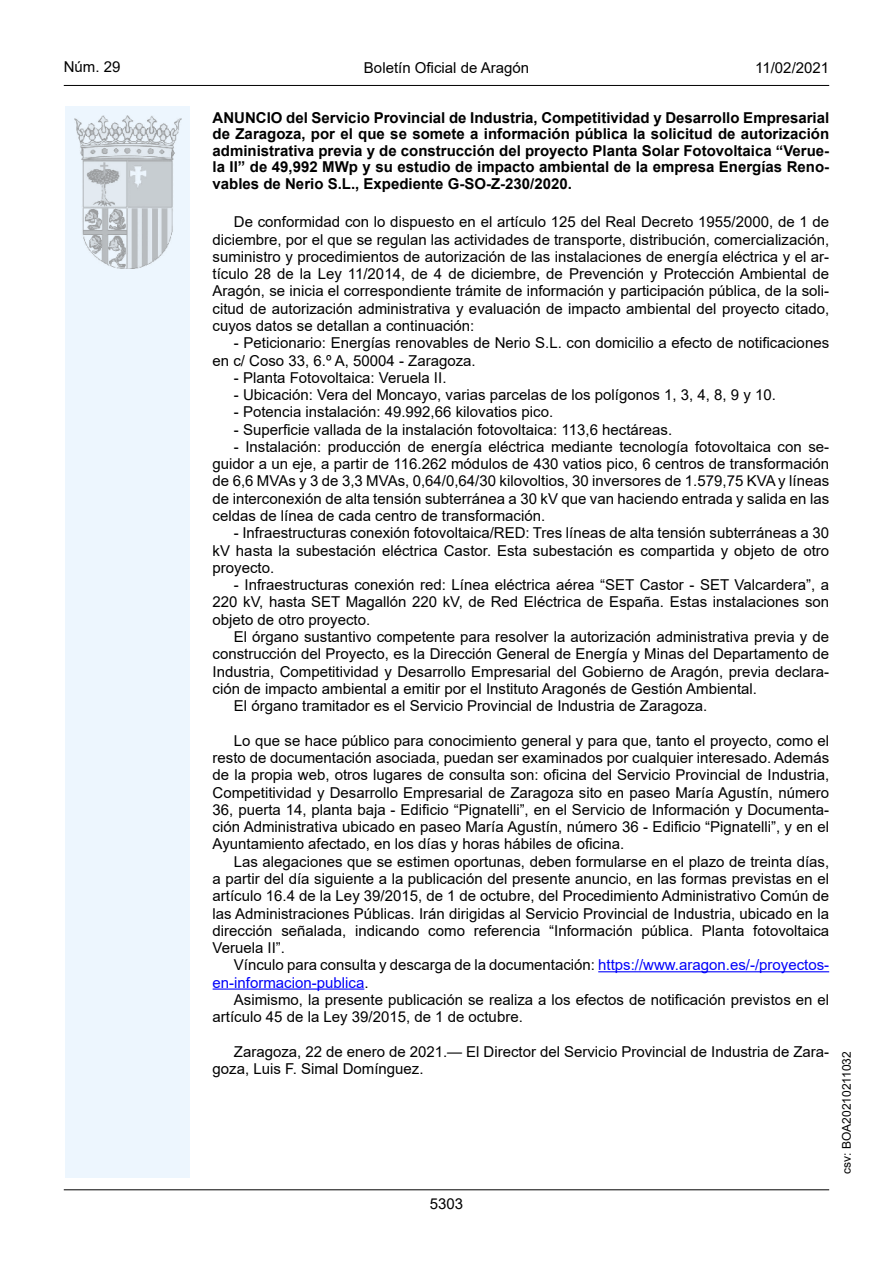
<style>
.page{position:relative;width:893px;height:1263px;background:#fff}
.page>*{position:absolute;margin:0;border:0;box-sizing:border-box;transform-origin:0 0}
.inicio_de_parrafo{font:15px/17.2px "Arial";color:#000;text-align:justify}
.Titulo_text{font:700 15px/16.5px "Arial";color:#000;text-align:justify}
.inicio_de_parrafo-2{font:15px/17.2px "Arial";color:#0000fa}
.t1{font:15px "Arial MT2";color:#000}
.t2{font:12px "Arial MT2";color:#000}
.s1{color:#000}
.s2{font-family:"Arial MT2";color:#000}
</style>
<div class="page">
<div style="left:65px;top:106px;width:125px;height:1072px;background:#edf6fe"></div>
<img style="left:75px;top:115px;width:106px;height:153px">
<hr style="left:64px;top:85px;width:765px;height:1px;background:#000">
<hr style="left:64px;top:1189px;width:765px;height:1px;background:#000">
<hr style="left:598px;top:971px;width:231px;height:1px;background:#0000fa">
<hr style="left:213px;top:988px;width:151px;height:2px;background:#0000fa">
<p class="t1" style="left:64px;top:57px;width:58px">Núm. 29</p>
<p class="inicio_de_parrafo" style="left:364px;top:59px;width:167px">Boletín Oficial de Aragón</p>
<p class="t1" style="left:755px;top:57px;width:75px">11/02/2021</p>
<p class="Titulo_text" style="left:213px;top:110px;width:618px">ANUNCIO del Servicio Provincial de Industria, Competitividad y Desarrollo Empresarial de Zaragoza, por el que se somete a información pública la solicitud de autorización administrativa previa y de construcción del proyecto Planta Solar Fotovoltaica “Verue&shy;la II” de 49,992 MWp y su estudio de impacto ambiental de la empresa Energías Reno&shy;vables de Nerio S.L., Expediente G-SO-Z-230/2020.</p>
<p class="inicio_de_parrafo" style="left:213px;top:213px;width:618px;text-indent:21px">De conformidad con lo dispuesto en el artículo 125 del Real Decreto 1955/2000, de 1 de diciembre, por el que se regulan las actividades de transporte, distribución, comercialización, suministro y procedimientos de autorización de las instalaciones de energía eléctrica y el ar&shy;tículo 28 de la Ley 11/2014, de 4 de diciembre, de Prevención y Protección Ambiental de Aragón, se inicia el correspondiente trámite de información y participación pública, de la soli&shy;citud de autorización administrativa y evaluación de impacto ambiental del proyecto citado, cuyos datos se detallan a continuación:</p>
<p class="inicio_de_parrafo" style="left:213px;top:334px;width:618px;text-indent:21px">- Peticionario: Energías renovables de Nerio S.L. con domicilio a efecto de notificaciones en c/ Coso 33, 6.º A, 50004 - Zaragoza.</p>
<p class="inicio_de_parrafo" style="left:234px;top:369px;width:214px">- Planta Fotovoltaica: Veruela II.</p>
<p class="inicio_de_parrafo" style="left:234px;top:386px;width:543px">- Ubicación: Vera del Moncayo, varias parcelas de los polígonos 1, 3, 4, 8, 9 y 10.</p>
<p class="inicio_de_parrafo" style="left:234px;top:403px;width:321px">- Potencia instalación: 49.992,66 kilovatios pico.</p>
<p class="inicio_de_parrafo" style="left:234px;top:421px;width:440px">- Superficie vallada de la instalación fotovoltaica: 113,6 hectáreas.</p>
<p class="inicio_de_parrafo" style="left:213px;top:438px;width:618px;text-indent:21px">- Instalación: producción de energía eléctrica mediante tecnología fotovoltaica con se&shy;guidor a un eje, a partir de 116.262 módulos de 430 vatios pico, 6 centros de transformación de 6,6 MVAs y 3 de 3,3 MVAs, 0,64/0,64/30 kilovoltios, 30 inversores de 1.579,75 KVA y líneas de interconexión de alta tensión subterránea a 30 kV que van haciendo entrada y salida en las celdas de línea de cada centro de transformación.</p>
<p class="inicio_de_parrafo" style="left:213px;top:524px;width:618px;text-indent:21px">- Infraestructuras conexión fotovoltaica/RED: Tres líneas de alta tensión subterráneas a 30 kV hasta la subestación eléctrica Castor. Esta subestación es compartida y objeto de otro proyecto.</p>
<p class="inicio_de_parrafo" style="left:213px;top:576px;width:618px;text-indent:21px">- Infraestructuras conexión red: Línea eléctrica aérea “SET Castor - SET Valcardera”, a 220 kV, hasta SET Magallón 220 kV, de Red Eléctrica de España. Estas instalaciones son objeto de otro proyecto.</p>
<p class="inicio_de_parrafo" style="left:213px;top:628px;width:618px;text-indent:21px">El órgano sustantivo competente para resolver la autorización administrativa previa y de construcción del Proyecto, es la Dirección General de Energía y Minas del Departamento de Industria, Competitividad y Desarrollo Empresarial del Gobierno de Aragón, previa declara&shy;ción de impacto ambiental a emitir por el Instituto Aragonés de Gestión Ambiental.</p>
<p class="inicio_de_parrafo" style="left:234px;top:697px;width:475px">El órgano tramitador es el Servicio Provincial de Industria de Zaragoza.</p>
<p class="inicio_de_parrafo" style="left:213px;top:732px;width:618px;text-indent:21px">Lo que se hace público para conocimiento general y para que, tanto el proyecto, como el resto de documentación asociada, puedan ser examinados por cualquier interesado. Además de la propia web, otros lugares de consulta son: oficina del Servicio Provincial de Industria, Competitividad y Desarrollo Empresarial de Zaragoza sito en paseo María Agustín, número 36, puerta 14, planta baja - Edificio “Pignatelli”, en el Servicio de Información y Documenta&shy;ción Administrativa ubicado en paseo María Agustín, número 36 - Edificio “Pignatelli”, y en el Ayuntamiento afectado, en los días y horas hábiles de oficina.</p>
<p class="inicio_de_parrafo" style="left:213px;top:853px;width:618px;text-indent:21px">Las alegaciones que se estimen oportunas, deben formularse en el plazo de treinta días, a partir del día siguiente a la publicación del presente anuncio, en las formas previstas en el artículo 16.4 de la Ley 39/2015, de 1 de octubre, del Procedimiento Administrativo Común de las Administraciones Públicas. Irán dirigidas al Servicio Provincial de Industria, ubicado en la dirección señalada, indicando como referencia “Información pública. Planta fotovoltaica Veruela II”.</p>
<p class="inicio_de_parrafo-2" style="left:213px;top:956px;width:618px;text-indent:21px"><span class="s1">Vínculo para consulta y descarga de la documentación:</span> https://www.aragon.es/-/proyectos&shy;en-informacion-publica<span class="s2">.</span></p>
<p class="inicio_de_parrafo" style="left:213px;top:991px;width:618px;text-indent:21px">Asimismo, la presente publicación se realiza a los efectos de notificación previstos en el artículo 45 de la Ley 39/2015, de 1 de octubre.</p>
<p class="inicio_de_parrafo" style="left:213px;top:1043px;width:618px;text-indent:21px">Zaragoza, 22 de enero de 2021.— El Director del Servicio Provincial de Industria de Zara&shy;goza, Luis F. Simal Domínguez.</p>
<p class="t1" style="left:430px;top:1193px;width:35px">5303</p>
<p class="t2" style="left:838px;top:1174px;width:124px;rotate:-90deg">csv: BOA20210211032</p>
</div>
